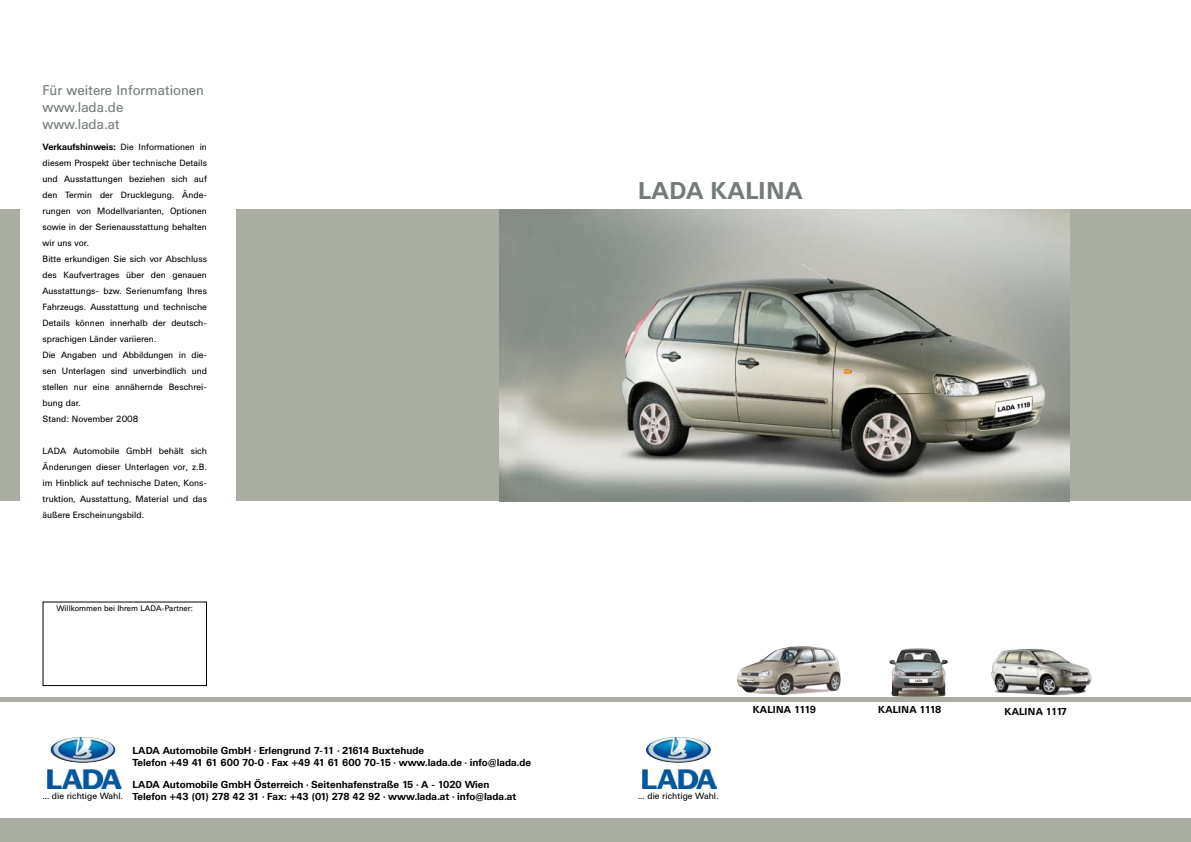
<style>
.page{position:relative;width:1191px;height:842px;background:#fff}
.page>*{position:absolute;margin:0;border:0;box-sizing:border-box;transform-origin:0 0}
.t1{font:700 24px "Univers BQ";letter-spacing:.02em;color:#737c7a}
.t2{font:14px/16.8px "Univers BQ";color:#737c7a}
.t3{font:700 10px/12px "Univers BQ";color:#000}
.t4{font:9px/16px "Univers BQ";color:#000}
.t5{font:8px "Univers BQ";color:#000}
.s1{font-weight:700}
</style>
<div class="page">
<div style="left:236px;top:210px;width:955px;height:291px;background:#a9ada2"></div>
<svg style="left:934px;top:650px;width:7px;height:12px"></svg>
<img style="left:991px;top:649px;width:100px;height:46px">
<img style="left:642px;top:737px;width:74px;height:52px">
<div style="left:43px;top:601px;width:164px;height:85px;border:1px solid #000"></div>
<div style="left:0;top:697px;width:1191px;height:5px;background:#a9ada2"></div>
<img style="left:499px;top:210px;width:570px;height:291px">
<div style="left:0;top:818px;width:1191px;height:24px;background:#a9ada2"></div>
<img style="left:47px;top:737px;width:74px;height:52px">
<div style="left:0;top:210px;width:20px;height:291px;background:#a9ada2"></div>
<img style="left:737px;top:646px;width:104px;height:49px">
<h2 class="t2" style="left:43px;top:82px;width:163px">Für weitere Informationen www.lada.de www.lada.at</h2>
<p class="t4" style="left:43px;top:139px;width:166px"><span class="s1">Verkaufshinweis:</span> Die Informationen in diesem Prospekt über technische Details und Ausstattungen beziehen sich auf den Termin der Drucklegung. Ände&shy;rungen von Modellvarianten, Optionen sowie in der Serienausstattung behalten wir uns vor.<br>Bitte erkundigen Sie sich vor Abschluss des Kaufvertrages über den genauen Ausstattungs- bzw. Serienumfang Ihres Fahrzeugs. Ausstattung und technische Details können innerhalb der deutsch&shy;sprachigen Länder variieren.<br>Die Angaben und Abbildungen in die&shy;sen Unterlagen sind unverbindlich und stellen nur eine annähernde Beschrei&shy;bung dar.<br>Stand: November 2008</p>
<p class="t4" style="left:43px;top:443px;width:166px;text-align:justify">LADA Automobile GmbH behält sich Änderungen dieser Unterlagen vor, z.B. im Hinblick auf technische Daten, Kons&shy;truktion, Ausstattung, Material und das äußere Erscheinungsbild.</p>
<p class="t5" style="left:57px;top:604px;width:138px">Willkommen bei Ihrem LADA-Partner:</p>
<p class="t4" style="left:43px;top:788px;width:82px">... die richtige Wahl.</p>
<p class="t3" style="left:133px;top:745px;width:400px">LADA Automobile GmbH · Erlengrund 7-11 · 21614 Buxtehude<br>Telefon +49 41 61 600 70-0 · Fax +49 41 61 600 70-15 · www.lada.de · info@lada.de</p>
<p class="t3" style="left:133px;top:778px;width:385px">LADA Automobile GmbH Österreich · Seitenhafenstraße 15 · A - 1020 Wien<br>Telefon +43 (01) 278 42 31 · Fax: +43 (01) 278 42 92 · www.lada.at · info@lada.at</p>
<h1 class="t1" style="left:638px;top:177px;width:166px">LADA KALINA</h1>
<p class="t4" style="left:638px;top:788px;width:82px">... die richtige Wahl.</p>
<p class="t3" style="left:753px;top:704px;width:65px">KALINA 1119</p>
<p class="t3" style="left:878px;top:704px;width:65px">KALINA 1118</p>
<p class="t3" style="left:1004px;top:706px;width:64px">KALINA 1117</p>
</div>
